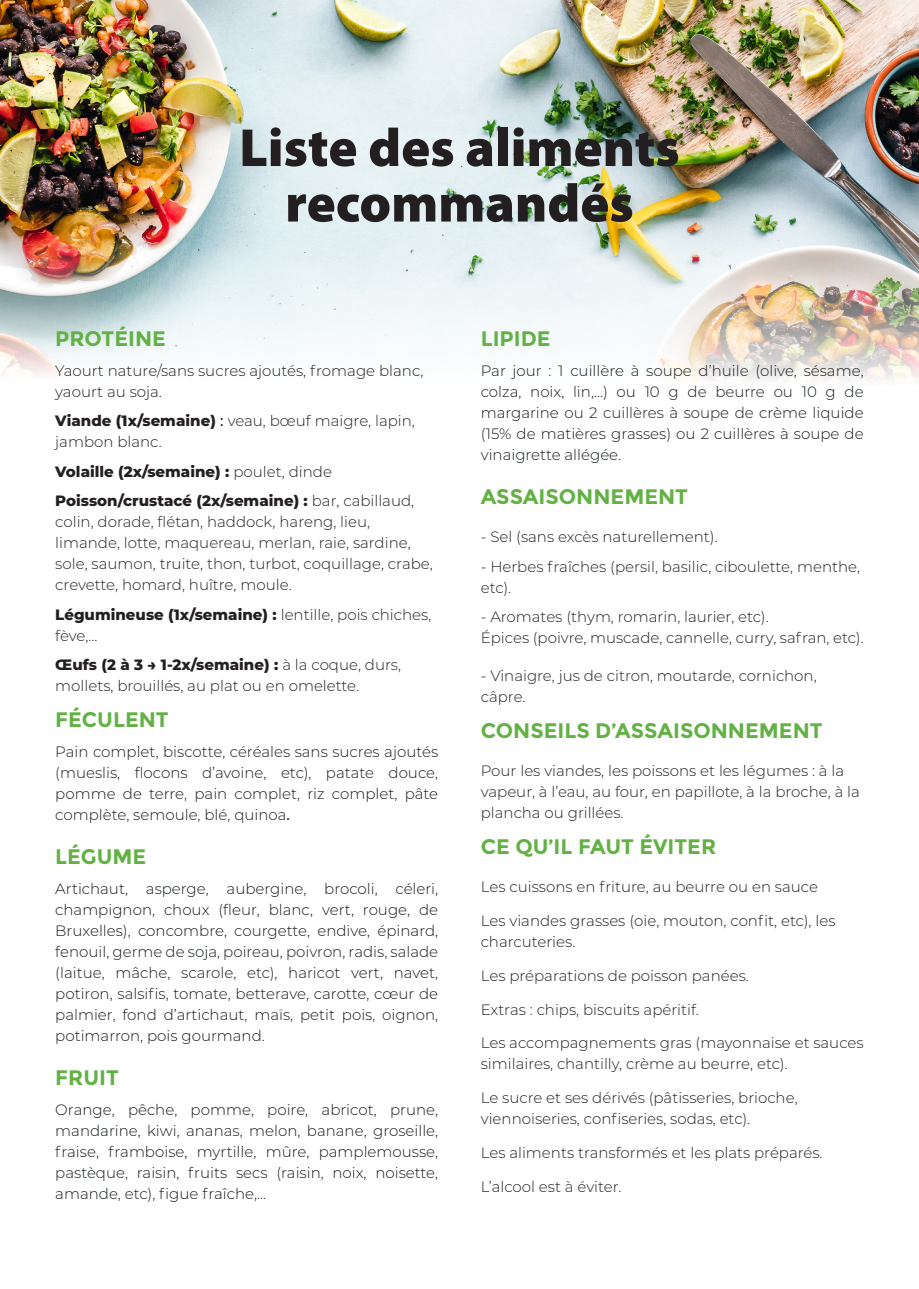
<style>
.page{position:relative;width:919px;height:1289px;background:#fff}
.page>*{position:absolute;margin:0;border:0;box-sizing:border-box;transform-origin:0 0}
.BIG-TITLE{font:900 54px "Myriad Pro";color:#231f20}
.SUBTITLE{font:700 21px "Montserrat";color:#63b145}
.t1{font:300 15px/21px "Montserrat";color:#231f20}
.t2{font:300 15px/21px "Montserrat";color:#161b1e;text-align:justify}
.t3{font:800 15px "Montserrat";color:#231f20}
.s1{font-weight:800}
.s2{font-weight:500}
.s3{font-weight:300}
.s4{font-weight:500;color:#231f20}
</style>
<div class="page">
<img style="left:0;top:0;width:918px;height:381px">
<p class="BIG-TITLE" style="left:239px;top:117px;width:442px">Liste des aliments</p>
<p class="BIG-TITLE" style="left:285px;top:173px;width:350px">recommandés</p>
<p class="SUBTITLE" style="left:55px;top:326px;width:112px">PROTÉINE</p>
<p class="t1" style="left:55px;top:359px;width:370px">Yaourt nature/sans sucres ajoutés, fromage blanc, yaourt au soja.</p>
<p class="t1" style="left:55px;top:410px;width:361px"><span class="s1">Viande (1x/semaine)</span> <span class="s2">:</span> veau, bœuf maigre, lapin, jambon blanc.</p>
<p class="t3" style="left:55px;top:460px;width:278px">Volaille (2x/semaine) : <span class="s3">poulet, dinde</span></p>
<p class="t1" style="left:55px;top:490px;width:379px"><span class="s1">Poisson/crustacé (2x/semaine) :</span> bar, cabillaud, colin, dorade, flétan, haddock, hareng, lieu, limande, lotte, maquereau, merlan, raie, sardine, sole, saumon, truite, thon, turbot, coquillage, crabe, crevette, homard, huître, moule.</p>
<p class="t1" style="left:55px;top:603px;width:377px"><span class="s1">Légumineuse (1x/semaine) :</span> lentille, pois chiches, fève,...</p>
<p class="t1" style="left:55px;top:654px;width:347px"><span class="s1">Œufs (2 à 3 → 1-2x/semaine) :</span> à la coque, durs, mollets, brouillés, au plat ou en omelette.</p>
<p class="SUBTITLE" style="left:55px;top:707px;width:115px">FÉCULENT</p>
<p class="t2" style="left:55px;top:740px;width:384px">Pain complet, biscotte, céréales sans sucres ajoutés (mueslis, flocons d’avoine, etc), patate douce, pomme de terre, pain complet, riz complet, pâte complète, semoule, blé, quinoa<span class="s4">.</span></p>
<p class="SUBTITLE" style="left:55px;top:844px;width:92px">LÉGUME</p>
<p class="t2" style="left:55px;top:877px;width:384px">Artichaut, asperge, aubergine, brocoli, céleri, champignon, choux (fleur, blanc, vert, rouge, de Bruxelles), concombre, courgette, endive, épinard, fenouil, germe de soja, poireau, poivron, radis, salade (laitue, mâche, scarole, etc), haricot vert, navet, potiron, salsifis, tomate, betterave, carotte, cœur de palmier, fond d’artichaut, maïs, petit pois, oignon, potimarron, pois gourmand.</p>
<p class="SUBTITLE" style="left:55px;top:1065px;width:65px">FRUIT</p>
<p class="t2" style="left:55px;top:1098px;width:384px">Orange, pêche, pomme, poire, abricot, prune, mandarine, kiwi, ananas, melon, banane, groseille, fraise, framboise, myrtille, mûre, pamplemousse, pastèque, raisin, fruits secs (raisin, noix, noisette, amande, etc), figue fraîche,...</p>
<p class="SUBTITLE" style="left:480px;top:326px;width:71px">LIPIDE</p>
<p class="t2" style="left:480px;top:359px;width:384px">Par jour : 1 cuillère à soupe d’huile (olive, sésame, colza, noix, lin,...) ou 10 g de beurre ou 10 g de margarine ou 2 cuillères à soupe de crème liquide (15% de matières grasses) ou 2 cuillères à soupe de vinaigrette allégée.</p>
<p class="SUBTITLE" style="left:480px;top:484px;width:209px">ASSAISONNEMENT</p>
<p class="t1" style="left:480px;top:526px;width:238px">- Sel (sans excès naturellement).</p>
<p class="t1" style="left:480px;top:555px;width:381px">- Herbes fraîches (persil, basilic, ciboulette, menthe, etc).</p>
<p class="t1" style="left:480px;top:606px;width:289px">- Aromates (thym, romarin, laurier, etc).</p>
<p class="t1" style="left:480px;top:627px;width:384px">Épices (poivre, muscade, cannelle, curry, safran, etc).</p>
<p class="t1" style="left:480px;top:665px;width:337px">- Vinaigre, jus de citron, moutarde, cornichon, câpre.</p>
<p class="SUBTITLE" style="left:480px;top:718px;width:343px">CONSEILS D’ASSAISONNEMENT</p>
<p class="t1" style="left:480px;top:760px;width:380px">Pour les viandes, les poissons et les légumes : à la vapeur, à l’eau, au four, en papillote, à la broche, à la plancha ou grillées.</p>
<p class="SUBTITLE" style="left:480px;top:834px;width:237px">CE QU’IL FAUT ÉVITER</p>
<p class="t1" style="left:480px;top:876px;width:339px">Les cuissons en friture, au beurre ou en sauce</p>
<p class="t1" style="left:480px;top:909px;width:356px">Les viandes grasses (oie, mouton, confit, etc), les charcuteries.</p>
<p class="t1" style="left:480px;top:964px;width:269px">Les préparations de poisson panées.</p>
<p class="t1" style="left:480px;top:998px;width:219px">Extras : chips, biscuits apéritif.</p>
<p class="t1" style="left:480px;top:1032px;width:384px">Les accompagnements gras (mayonnaise et sauces similaires, chantilly, crème au beurre, etc).</p>
<p class="t1" style="left:480px;top:1086px;width:318px">Le sucre et ses dérivés (pâtisseries, brioche, viennoiseries, confiseries, sodas, etc).</p>
<p class="t1" style="left:480px;top:1141px;width:343px">Les aliments transformés et les plats préparés.</p>
<p class="t1" style="left:480px;top:1175px;width:142px">L’alcool est à éviter.</p>
</div>
